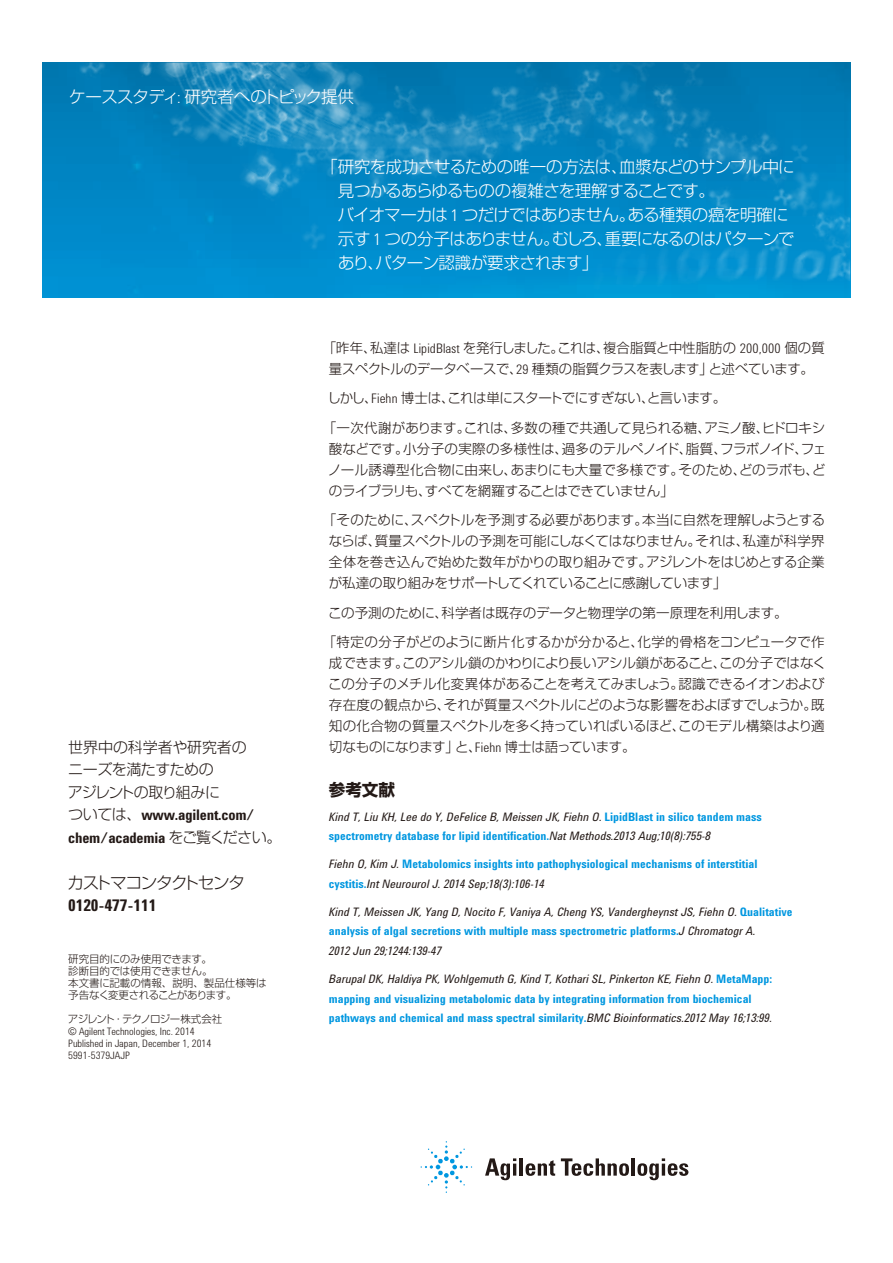
<style>
.page{position:relative;width:893px;height:1263px;background:#fff}
.page>*{position:absolute;margin:0;border:0;box-sizing:border-box;transform-origin:0 0}
.t1{font:300 16.5px/24px "Shin Go Pro";letter-spacing:-.04em;color:#fff}
.t2{font:300 16.5px "Shin Go Pro";letter-spacing:-.07em;color:#231916}
.t3{font:700 16.5px "Agilent Condensed CFF";letter-spacing:-.005em;color:#231916}
.t4{font:700 16.5px "Shin Go Pro";color:#231916}
.t5{font:700 15px/22.5px "Agilent Condensed CFF";letter-spacing:-.015em;color:#231916}
.t6{font:300 15px/22.5px "Shin Go Pro";letter-spacing:-.025em;color:#231916}
.t7{font:300 13.5px/21px "Shin Go Pro";letter-spacing:-.02em;color:#231916;text-align:justify}
.t8{font:700 12px/19.6px "Agilent Condensed CFF";color:#0097e0}
.t9{font:italic 12px/19.5px "Agilent Condensed CFF";color:#231916}
.t10{font:300 10.5px/12px "Agilent Condensed CFF";color:#231916}
.t11{font:300 10.5px/12px "Shin Go Pro";letter-spacing:-.02em;color:#231916}
.t12{font:300 10.5px "Shin Go Pro";letter-spacing:-.065em;color:#231916}
.s1{font-family:"Agilent Condensed CFF"}
.s2{font-family:"Shin Go Pro";font-weight:300}
.s3{font-weight:700;font-style:normal;color:#0097e0}
.s4{font-weight:400;font-style:italic;color:#231916}
</style>
<div class="page">
<img style="left:43px;top:62px;width:807px;height:236px">
<svg style="left:485px;top:1158px;width:31px;height:22px"></svg>
<hr style="left:520px;top:1158px;width:3px;height:17px;background:#231916">
<svg style="left:526px;top:1160px;width:29px;height:16px"></svg>
<svg style="left:561px;top:1158px;width:68px;height:18px"></svg>
<hr style="left:631px;top:1158px;width:4px;height:17px;background:#231916">
<svg style="left:637px;top:1158px;width:51px;height:22px"></svg>
<svg style="left:421px;top:1141px;width:51px;height:52px"></svg>
<img style="left:517px;top:158px;width:333px;height:140px">
<p class="t1" style="left:69px;top:83px;width:286px">ケーススタディ<span class="s1">:</span> 研究者へのトピック提供</p>
<p class="t6" style="left:68px;top:734px;width:181px">世界中の科学者や研究者のニーズを満たすための<br>アジレントの取り組みに</p>
<p class="t5" style="left:68px;top:803px;width:215px"><span class="s2">ついては、</span>www.agilent.com/ chem/academia <span class="s2">をご覧ください。</span></p>
<p class="t2" style="left:67px;top:869px;width:179px">カストマコンタクトセンタ</p>
<p class="t3" style="left:68px;top:893px;width:90px">0120-477-111</p>
<p class="t11" style="left:68px;top:952px;width:200px">研究目的にのみ使用できます。<br>診断目的では使用できません。<br>本文書に記載の情報、説明、製品仕様等は予告なく変更されることがあります。</p>
<p class="t12" style="left:68px;top:1010px;width:156px">アジレント・テクノロジー株式会社</p>
<p class="t10" style="left:68px;top:1025px;width:145px">© Agilent Technologies, Inc. 2014<br>Published in Japan, December 1, 2014<br>5991-5379JAJP</p>
<p class="t1" style="left:338px;top:153px;width:459px;text-indent:-16px">「研究を成功させるための唯一の方法は、血漿などのサンプル中に見つかるあらゆるものの複雑さを理解することです。<br>バイオマーカは <span class="s1">1</span> つだけではありません。ある種類の癌を明確に示す <span class="s1">1</span> つの分子はありません。むしろ、重要になるのはパターンであり、パターン認識が要求されます」</p>
<p class="t7" style="left:323px;top:336px;width:503px;text-align:center">「昨年、私達は <span class="s1">LipidBlast</span> を発行しました。これは、複合脂質と中性脂肪の <span class="s1">200,000</span> 個の質量スペクトルのデータベースで、<span class="s1">29</span> 種類の脂質クラスを表します」と述べています。</p>
<p class="t7" style="left:323px;top:382px;width:504px;line-height:29.5px;text-indent:5px">しかし、<span class="s1">Fiehn</span> 博士は、これは単にスタートでにすぎない、と言います。<br>「一次代謝があります。これは、多数の種で共通して見られる糖、アミノ酸、ヒドロキシ</p>
<p class="t7" style="left:328px;top:437px;width:500px">酸などです。小分子の実際の多様性は、過多のテルペノイド、脂質、フラボノイド、フェノール誘導型化合物に由来し、あまりにも大量で多様です。そのため、どのラボも、どのライブラリも、すべてを網羅することはできていません」</p>
<p class="t7" style="left:329px;top:508px;width:498px;text-indent:-6px">「そのために、スペクトルを予測する必要があります。本当に自然を理解しようとするならば、質量スペクトルの予測を可能にしなくてはなりません。それは、私達が科学界全体を巻き込んで始めた数年がかりの取り組みです。アジレントをはじめとする企業が私達の取り組みをサポートしてくれていることに感謝しています」</p>
<p class="t7" style="left:323px;top:596px;width:504px;line-height:29.5px;text-indent:5px">この予測のために、科学者は既存のデータと物理学の第一原理を利用します。<br>「特定の分子がどのように断片化するかが分かると、化学的骨格をコンピュータで作</p>
<p class="t7" style="left:328px;top:651px;width:499px">成できます。このアシル鎖のかわりにより長いアシル鎖があること、この分子ではなくこの分子のメチル化変異体があることを考えてみましょう。認識できるイオンおよび存在度の観点から、それが質量スペクトルにどのような影響をおよぼすでしょうか。既知の化合物の質量スペクトルを多く持っていればいるほど、このモデル構築はより適切なものになります」と、<span class="s1">Fiehn</span> 博士は語っています。</p>
<p class="t4" style="left:329px;top:777px;width:67px">参考文献</p>
<p class="t9" style="left:329px;top:806px;width:434px">Kind T, Liu KH, Lee do Y, DeFelice B, Meissen JK, Fiehn O. <span class="s3">LipidBlast in silico tandem mass spectrometry database for lipid identification.</span>Nat Methods.2013 Aug;10(8):755-8</p>
<p class="t8" style="left:329px;top:854px;width:430px;line-height:19.2px"><span class="s4">Fiehn O, Kim J.</span> Metabolomics insights into pathophysiological mechanisms of interstitial cystitis.<span class="s4">Int Neurourol J. 2014 Sep;18(3):106-14</span></p>
<p class="t9" style="left:329px;top:901px;width:465px">Kind T, Meissen JK, Yang D, Nocito F, Vaniya A, Cheng YS, Vandergheynst JS, Fiehn O. <span class="s3">Qualitative analysis of algal secretions with multiple mass spectrometric platforms.</span>J Chromatogr A.<br>2012 Jun 29;1244:139-47</p>
<p class="t8" style="left:329px;top:968px;width:445px"><span class="s4">Barupal DK, Haldiya PK, Wohlgemuth G, Kind T, Kothari SL, Pinkerton KE, Fiehn O.</span> MetaMapp: mapping and visualizing metabolomic data by integrating information from biochemical pathways and chemical and mass spectral similarity.<span class="s4">BMC Bioinformatics.2012 May 16;13:99.</span></p>
</div>
